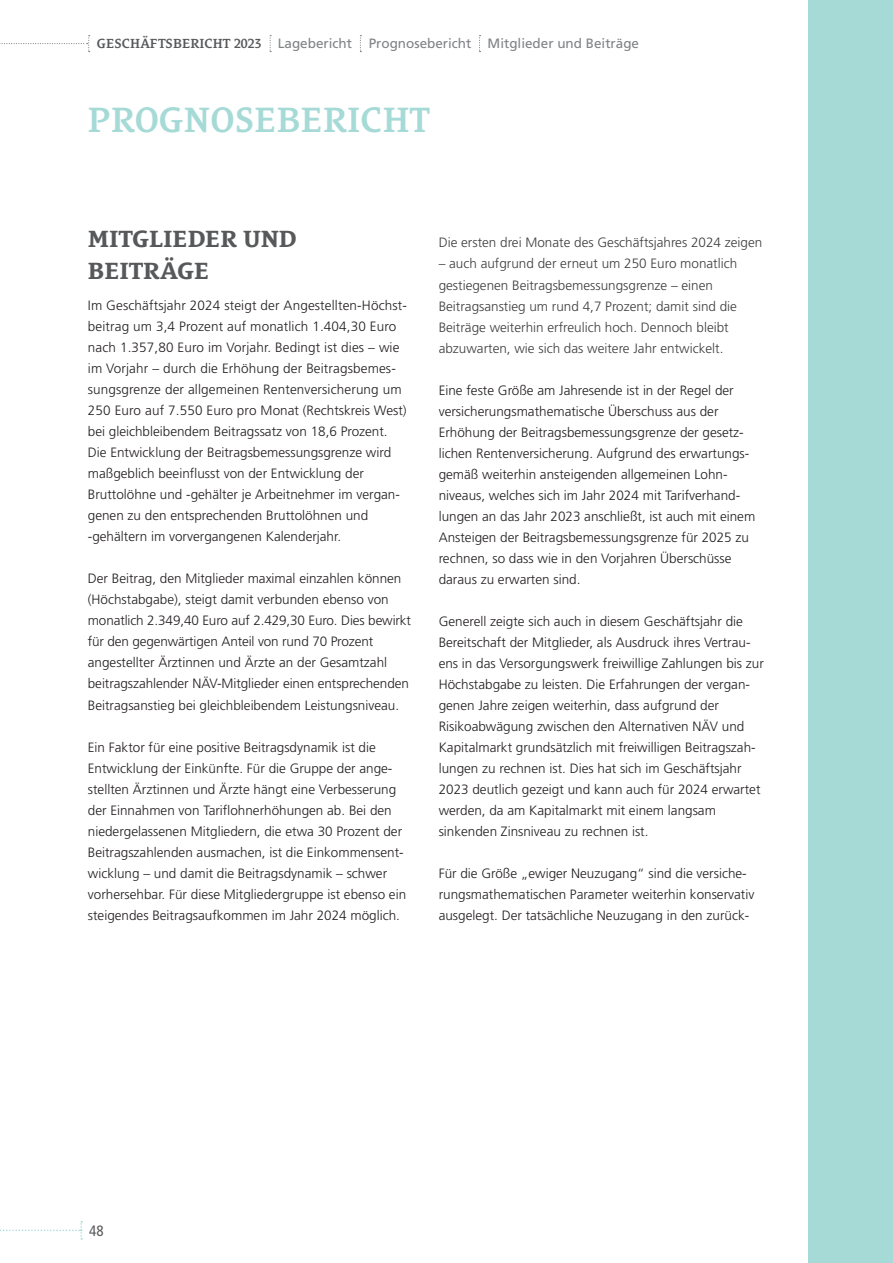
<style>
.page{position:relative;width:893px;height:1263px;background:#fff}
.page>*{position:absolute;margin:0;border:0;box-sizing:border-box;transform-origin:0 0}
.t1{font:600 36px "Le Monde Courrier Std";color:#a6dad6}
.t2{font:700 24px/31.5px "Le Monde Courrier Std";letter-spacing:-.01em;color:#57585a}
.t3{font:condensed 15px "Frutiger LT Std";color:#57585a}
.t4{font:300 13.5px/21px "Frutiger LT Std";color:#231f20}
.t5{font:300 13.5px/21px "Frutiger LT Std";color:#3e3e3f}
.t6{font:13.5px "Frutiger LT Std";color:#808285}
.s1{font-family:"Le Monde Courrier Std";font-weight:600;color:#57585a}
</style>
<div class="page">
<svg style="left:0;top:1221px;width:82px;height:18px"></svg>
<svg style="left:270px;top:35px;width:1px;height:17px"></svg>
<svg style="left:0;top:35px;width:90px;height:17px"></svg>
<svg style="left:360px;top:35px;width:1px;height:17px"></svg>
<svg style="left:479px;top:35px;width:1px;height:17px"></svg>
<div style="left:809px;top:0;width:84px;height:1263px;background:#a6dad6"></div>
<p class="t6" style="left:97px;top:35px;width:544px"><span class="s1">GESCHÄFTSBERICHT 2023</span> Lagebericht Prognosebericht Mitglieder und Beiträge</p>
<h1 class="t1" style="left:88px;top:99px;width:344px">PROGNOSEBERICHT</h1>
<h2 class="t2" style="left:88px;top:223px;width:210px">MITGLIEDER UND<br>BEITRÄGE</h2>
<p class="t4" style="left:88px;top:295px;width:321px">Im Geschäftsjahr 2024 steigt der Angestellten-Höchst&shy;beitrag um 3,4 Prozent auf monatlich 1.404,30 Euro nach 1.357,80 Euro im Vorjahr. Bedingt ist dies – wie im Vorjahr – durch die Erhöhung der Beitragsbemes&shy;sungsgrenze der allgemeinen Rentenversicherung um 250 Euro auf 7.550 Euro pro Monat (Rechtskreis West) bei gleichbleibendem Beitragssatz von 18,6 Prozent.<br>Die Entwicklung der Beitragsbemessungsgrenze wird maßgeblich beeinflusst von der Entwicklung der Bruttolöhne und -gehälter je Arbeitnehmer im vergan&shy;genen zu den entsprechenden Bruttolöhnen und -gehältern im vorvergangenen Kalenderjahr.</p>
<p class="t4" style="left:88px;top:568px;width:325px">Der Beitrag, den Mitglieder maximal einzahlen können (Höchstabgabe), steigt damit verbunden ebenso von monatlich 2.349,40 Euro auf 2.429,30 Euro. Dies bewirkt für den gegenwärtigen Anteil von rund 70 Prozent angestellter Ärztinnen und Ärzte an der Gesamtzahl beitragszahlender NÄV-Mitglieder einen entsprechenden Beitragsanstieg bei gleichbleibendem Leistungsniveau.</p>
<p class="t4" style="left:88px;top:736px;width:320px">Ein Faktor für eine positive Beitragsdynamik ist die Entwicklung der Einkünfte. Für die Gruppe der ange&shy;stellten Ärztinnen und Ärzte hängt eine Verbesserung der Einnahmen von Tariflohnerhöhungen ab. Bei den niedergelassenen Mitgliedern, die etwa 30 Prozent der Beitragszahlenden ausmachen, ist die Einkommensent&shy;wicklung – und damit die Beitragsdynamik – schwer vorhersehbar. Für diese Mitgliedergruppe ist ebenso ein steigendes Beitragsaufkommen im Jahr 2024 möglich.</p>
<p class="t5" style="left:439px;top:232px;width:325px">Die ersten drei Monate des Geschäftsjahres 2024 zeigen</p>
<p class="t5" style="left:439px;top:253px;width:300px">– auch aufgrund der erneut um 250 Euro monatlich gestiegenen Beitragsbemessungsgrenze – einen Beitragsanstieg um rund 4,7 Prozent; damit sind die Beiträge weiterhin erfreulich hoch. Dennoch bleibt abzuwarten, wie sich das weitere Jahr entwickelt.</p>
<p class="t4" style="left:439px;top:380px;width:318px">Eine feste Größe am Jahresende ist in der Regel der versicherungsmathematische Überschuss aus der Erhöhung der Beitragsbemessungsgrenze der gesetz&shy;lichen Rentenversicherung. Aufgrund des erwartungs&shy;gemäß weiterhin ansteigenden allgemeinen Lohn&shy;niveaus, welches sich im Jahr 2024 mit Tarifverhand&shy;lungen an das Jahr 2023 anschließt, ist auch mit einem Ansteigen der Beitragsbemessungsgrenze für 2025 zu rechnen, so dass wie in den Vorjahren Überschüsse daraus zu erwarten sind.</p>
<p class="t4" style="left:439px;top:611px;width:327px">Generell zeigte sich auch in diesem Geschäftsjahr die Bereitschaft der Mitglieder, als Ausdruck ihres Vertrau&shy;ens in das Versorgungswerk freiwillige Zahlungen bis zur Höchstabgabe zu leisten. Die Erfahrungen der vergan&shy;genen Jahre zeigen weiterhin, dass aufgrund der Risikoabwägung zwischen den Alternativen NÄV und Kapitalmarkt grundsätzlich mit freiwilligen Beitragszah&shy;lungen zu rechnen ist. Dies hat sich im Geschäftsjahr 2023 deutlich gezeigt und kann auch für 2024 erwartet werden, da am Kapitalmarkt mit einem langsam sinkenden Zinsniveau zu rechnen ist.</p>
<p class="t4" style="left:439px;top:863px;width:317px">Für die Größe „ewiger Neuzugang“ sind die versiche&shy;rungsmathematischen Parameter weiterhin konservativ ausgelegt. Der tatsächliche Neuzugang in den zurück-</p>
<p class="t3" style="left:89px;top:1222px;width:16px">48</p>
</div>
